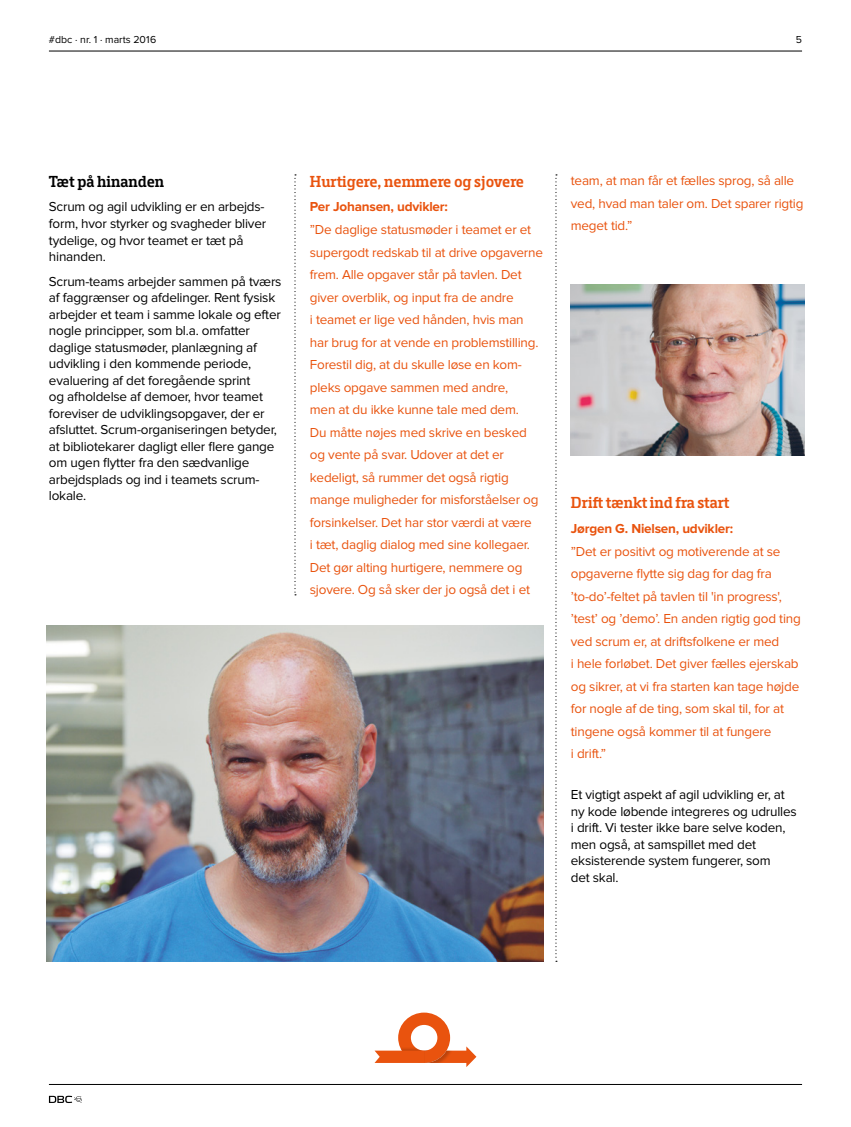
<style>
.page{position:relative;width:851px;height:1127px;background:#fff}
.page>*{position:absolute;margin:0;border:0;box-sizing:border-box;transform-origin:0 0}
.Mellemrubrik{font:600 16.5px "Metro Serif";color:#e9530e}
.Mellemrubrik-2{font:600 16.5px "Metro Serif";color:#000}
.Citat_orange{font:13.5px/22.5px "Proxima Nova";letter-spacing:-.015em;color:#e9530e}
.brødtekst{font:13.5px/16.5px "Proxima Nova";letter-spacing:-.015em;color:#000}
.Brødtekst_Bold{font:700 13.5px "Proxima Nova";letter-spacing:-.015em;color:#e9530e}
.t1{font:10.5px "Proxima Nova";color:#000}
</style>
<div class="page">
<hr style="left:49px;top:51px;width:752px;height:1px;background:#000">
<hr style="left:49px;top:1084px;width:752px;height:1px;background:#000">
<svg style="left:49px;top:1096px;width:33px;height:7px"></svg>
<svg style="left:555px;top:174px;width:2px;height:788px"></svg>
<svg style="left:294px;top:174px;width:2px;height:421px"></svg>
<img style="left:47px;top:625px;width:496px;height:337px">
<img style="left:570px;top:285px;width:234px;height:170px">
<svg style="left:374px;top:1012px;width:102px;height:55px"></svg>
<p class="t1" style="left:49px;top:34px;width:109px">#dbc · nr. 1 · marts 2016</p>
<p class="t1" style="left:795px;top:34px;width:8px">5</p>
<p class="Mellemrubrik-2" style="left:49px;top:172px;width:117px">Tæt på hinanden</p>
<p class="brødtekst" style="left:49px;top:199px;width:219px">Scrum og agil udvikling er en arbejds&shy;form, hvor styrker og svagheder bliver tydelige, og hvor teamet er tæt på hinanden.</p>
<p class="brødtekst" style="left:49px;top:274px;width:234px">Scrum-teams arbejder sammen på tværs af faggrænser og afdelinger. Rent fysisk arbejder et team i samme lokale og efter nogle principper, som bl.a. omfatter daglige statusmøder, planlægning af udvikling i den kommende periode, evaluering af det foregående sprint<br>og afholdelse af demoer, hvor teamet foreviser de udviklingsopgaver, der er afsluttet. Scrum-organiseringen betyder, at bibliotekarer dagligt eller flere gange om ugen flytter fra den sædvanlige arbejdsplads og ind i teamets scrum&shy;lokale.</p>
<p class="Mellemrubrik" style="left:310px;top:172px;width:216px">Hurtigere, nemmere og sjovere</p>
<p class="Brødtekst_Bold" style="left:310px;top:201px;width:139px">Per Johansen, udvikler:</p>
<p class="Citat_orange" style="left:310px;top:219px;width:234px">”De daglige statusmøder i teamet er et supergodt redskab til at drive opgaverne frem. Alle opgaver står på tavlen. Det giver overblik, og input fra de andre<br>i teamet er lige ved hånden, hvis man har brug for at vende en problemstilling.</p>
<p class="Citat_orange" style="left:310px;top:354px;width:230px">Forestil dig, at du skulle løse en kom&shy;pleks opgave sammen med andre,<br>men at du ikke kunne tale med dem.<br>Du måtte nøjes med skrive en besked og vente på svar. Udover at det er kedeligt, så rummer det også rigtig mange muligheder for misforståelser og forsinkelser. Det har stor værdi at være<br>i tæt, daglig dialog med sine kollegaer.<br>Det gør alting hurtigere, nemmere og sjovere. Og så sker der jo også det i et</p>
<p class="Citat_orange" style="left:570px;top:170px;width:234px">team, at man får et fælles sprog, så alle ved, hvad man taler om. Det sparer rigtig meget tid.”</p>
<p class="Mellemrubrik" style="left:570px;top:493px;width:160px">Drift tænkt ind fra start</p>
<p class="Brødtekst_Bold" style="left:570px;top:522px;width:164px">Jørgen G. Nielsen, udvikler:</p>
<p class="Citat_orange" style="left:570px;top:540px;width:231px">”Det er positivt og motiverende at se opgaverne flytte sig dag for dag fra ’to-do’-feltet på tavlen til 'in progress', ’test’ og ’demo’. En anden rigtig god ting ved scrum er, at driftsfolkene er med<br>i hele forløbet. Det giver fælles ejerskab og sikrer, at vi fra starten kan tage højde for nogle af de ting, som skal til, for at tingene også kommer til at fungere<br>i drift.”</p>
<p class="brødtekst" style="left:570px;top:787px;width:227px">Et vigtigt aspekt af agil udvikling er, at ny kode løbende integreres og udrulles i drift. Vi tester ikke bare selve koden, men også, at samspillet med det eksisterende system fungerer, som<br>det skal.</p>
</div>
